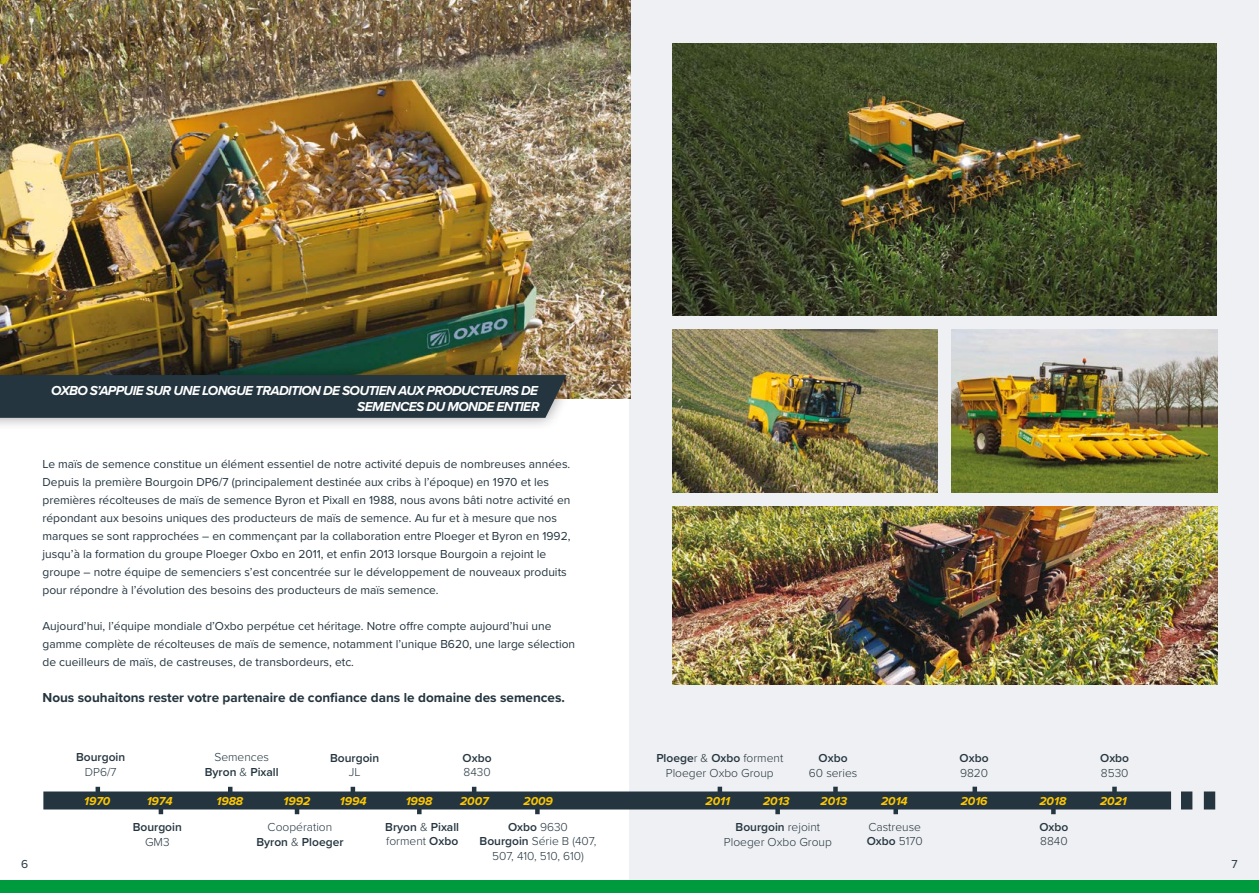
<style>
.page{position:relative;width:1259px;height:893px;background:#fff}
.page>*{position:absolute;margin:0;border:0;box-sizing:border-box;transform-origin:0 0}
.t1{font:italic 700 13.5px/16.2px "Proxima Nova";letter-spacing:-.045em;color:#fff;text-align:right}
.t2{font:700 13.5px "Proxima Nova";color:#24353f}
.t3{font:12px/18px "Proxima Nova";color:#24353f}
.t4{font:300 12px/14.4px "Proxima Nova";color:#24353f;text-align:center}
.t5{font:600 12px/14.4px "Proxima Nova";color:#24353f;text-align:center}
.t6{font:italic 700 12px "Proxima Nova";color:#fec700}
.s1{font-weight:300}
.s2{font-weight:600}
</style>
<div class="page">
<div style="left:629px;top:0;width:630px;height:880px;background:#eff0f3"></div>
<div style="left:0;top:880px;width:1259px;height:13px;background:#009a3e"></div>
<img style="left:0;top:0;width:630px;height:398px">
<img style="left:672px;top:329px;width:265px;height:164px">
<div style="left:0;top:361px;width:579px;height:71px;background:#000;opacity:.4"></div>
<div style="left:0;top:375px;width:566px;height:43px;background:#24353f"></div>
<img style="left:672px;top:43px;width:544px;height:272px">
<img style="left:951px;top:329px;width:266px;height:164px">
<img style="left:672px;top:506px;width:545px;height:179px">
<div style="left:43px;top:791px;width:1128px;height:18px;background:#24353f"></div>
<svg style="left:1181px;top:791px;width:34px;height:18px"></svg>
<hr style="left:96px;top:787px;width:4px;height:14px;background:#24353f">
<hr style="left:228px;top:787px;width:4px;height:14px;background:#24353f">
<hr style="left:295px;top:800px;width:4px;height:14px;background:#24353f">
<hr style="left:351px;top:787px;width:4px;height:14px;background:#24353f">
<hr style="left:417px;top:800px;width:4px;height:14px;background:#24353f">
<hr style="left:535px;top:800px;width:4px;height:14px;background:#24353f">
<hr style="left:472px;top:787px;width:4px;height:14px;background:#24353f">
<div style="left:775px;top:800px;width:5px;height:14px;background:#24353f"></div>
<div style="left:893px;top:800px;width:5px;height:14px;background:#24353f"></div>
<hr style="left:1051px;top:800px;width:4px;height:14px;background:#24353f">
<div style="left:717px;top:787px;width:5px;height:14px;background:#24353f"></div>
<hr style="left:833px;top:787px;width:4px;height:14px;background:#24353f">
<hr style="left:1112px;top:787px;width:4px;height:14px;background:#24353f">
<hr style="left:159px;top:800px;width:4px;height:14px;background:#24353f">
<div style="left:972px;top:787px;width:5px;height:14px;background:#24353f"></div>
<p class="t1" style="left:51px;top:382px;width:490px">OXBO S’APPUIE SUR UNE LONGUE TRADITION DE SOUTIEN AUX PRODUCTEURS DE<br>SEMENCES DU MONDE ENTIER</p>
<p class="t3" style="left:43px;top:454px;width:529px">Le maïs de semence constitue un élément essentiel de notre activité depuis de nombreuses années.<br>Depuis la première Bourgoin DP6/7 (principalement destinée aux cribs à l’époque) en 1970 et les premières récolteuses de maïs de semence Byron et Pixall en 1988, nous avons bâti notre activité en répondant aux besoins uniques des producteurs de maïs de semence. Au fur et à mesure que nos marques se sont rapprochées – en commençant par la collaboration entre Ploeger et Byron en 1992, jusqu’à la formation du groupe Ploeger Oxbo en 2011, et enfin 2013 lorsque Bourgoin a rejoint le groupe – notre équipe de semenciers s’est concentrée sur le développement de nouveaux produits pour répondre à l’évolution des besoins des producteurs de maïs semence.</p>
<p class="t3" style="left:43px;top:616px;width:534px">Aujourd’hui, l’équipe mondiale d’Oxbo perpétue cet héritage. Notre offre compte aujourd’hui une gamme complète de récolteuses de maïs de semence, notamment l’unique B620, une large sélection de cueilleurs de maïs, de castreuses, de transbordeurs, etc.</p>
<p class="t2" style="left:43px;top:687px;width:524px">Nous souhaitons rester votre partenaire de confiance dans le domaine des semences.</p>
<p class="t3" style="left:21px;top:855px;width:9px">6</p>
<p class="t5" style="left:76px;top:750px;width:51px">Bourgoin</p>
<p class="t4" style="left:85px;top:764px;width:33px">DP6/7</p>
<p class="t5" style="left:205px;top:750px;width:75px"><span class="s1">Semences<br></span>Byron <span class="s1">&amp;</span> Pixall</p>
<p class="t5" style="left:330px;top:750px;width:51px">Bourgoin</p>
<p class="t4" style="left:349px;top:764px;width:13px">JL</p>
<p class="t5" style="left:462px;top:750px;width:30px">Oxbo</p>
<p class="t4" style="left:463px;top:765px;width:29px">8430</p>
<p class="t4" style="left:656px;top:750px;width:128px"><span class="s2">Ploege</span>r &amp; <span class="s2">Oxbo</span> forment<br>Ploeger Oxbo Group</p>
<p class="t5" style="left:818px;top:751px;width:30px">Oxbo</p>
<p class="t4" style="left:809px;top:765px;width:50px">60 series</p>
<p class="t5" style="left:959px;top:751px;width:30px">Oxbo</p>
<p class="t4" style="left:960px;top:765px;width:30px">9820</p>
<p class="t5" style="left:1100px;top:751px;width:30px">Oxbo</p>
<p class="t4" style="left:1100px;top:765px;width:29px">8530</p>
<p class="t6" style="left:84px;top:792px;width:28px">1970</p>
<p class="t6" style="left:147px;top:792px;width:27px">1974</p>
<p class="t6" style="left:216px;top:792px;width:28px">1988</p>
<p class="t6" style="left:283px;top:792px;width:28px">1992</p>
<p class="t6" style="left:340px;top:792px;width:28px">1994</p>
<p class="t6" style="left:406px;top:792px;width:28px">1998</p>
<p class="t6" style="left:460px;top:792px;width:30px">2007</p>
<p class="t6" style="left:523px;top:792px;width:31px">2009</p>
<p class="t6" style="left:705px;top:792px;width:26px">2011</p>
<p class="t6" style="left:763px;top:792px;width:28px">2013</p>
<p class="t6" style="left:820px;top:792px;width:28px">2013</p>
<p class="t6" style="left:881px;top:792px;width:28px">2014</p>
<p class="t6" style="left:960px;top:792px;width:28px">2016</p>
<p class="t6" style="left:1039px;top:792px;width:28px">2018</p>
<p class="t6" style="left:1100px;top:792px;width:28px">2021</p>
<p class="t5" style="left:133px;top:820px;width:51px">Bourgoin</p>
<p class="t4" style="left:145px;top:834px;width:26px">GM3</p>
<p class="t4" style="left:256px;top:819px;width:89px">Coopération<br><span class="s2">Byron</span> &amp; <span class="s2">Ploeger</span></p>
<p class="t5" style="left:385px;top:819px;width:75px;text-align:left">Bryon <span class="s1">&amp;</span> Pixall <span class="s1">forment</span> Oxbo</p>
<p class="t4" style="left:479px;top:819px;width:118px"><span class="s2">Oxbo</span> 9630<br><span class="s2">Bourgoin</span> Série B (407,<br>507, 410, 510, 610)</p>
<p class="t4" style="left:724px;top:819px;width:109px"><span class="s2">Bourgoin</span> rejoint<br>Ploeger Oxbo Group</p>
<p class="t4" style="left:866px;top:819px;width:58px;text-align:left">Castreuse<br><span class="s2">Oxbo</span> 5170</p>
<p class="t5" style="left:1039px;top:819px;width:30px">Oxbo</p>
<p class="t4" style="left:1040px;top:834px;width:29px">8840</p>
<p class="t3" style="left:1231px;top:855px;width:8px">7</p>
</div>
